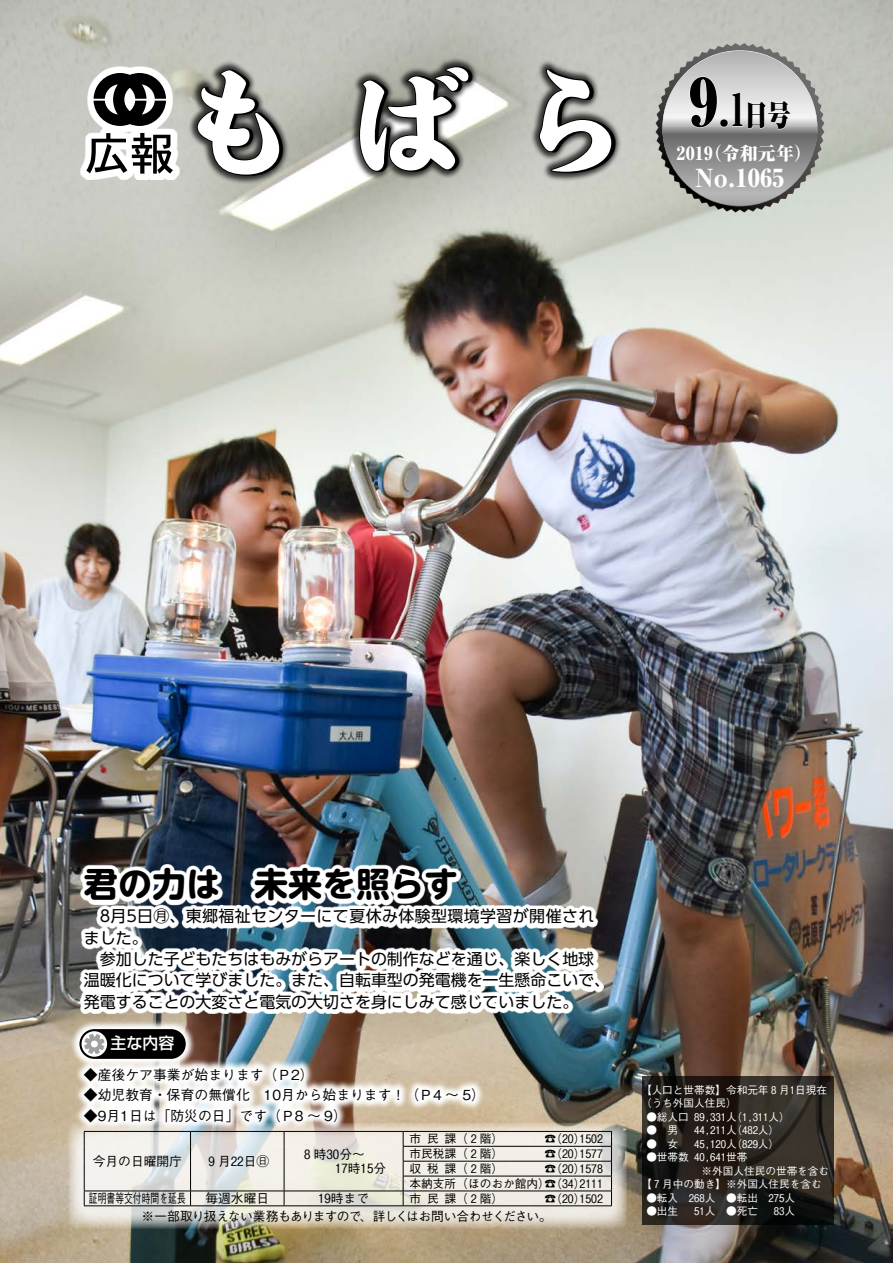
<style>
.page{position:relative;width:893px;height:1263px;background:#fff}
.page>*{position:absolute;margin:0;border:0;box-sizing:border-box;transform-origin:0 0}
.t1{font:127.5px "DFP Kai Sho CID SU";color:#fff}
.t2{font:900 63.15px "Ryumin Pr 6";color:#000;scale:.91 1}
.t3{font:700 34.05px "UD Shin M Go Pro";color:#000}
.t4{font:900 28.65px "Ryumin Pr 6";color:#000;scale:.8 1}
.t5{font:800 expanded 24.45px "Ryumin Pr 6";color:#fff}
.t6{font:800 expanded 18px "Ryumin Pr 6";color:#fff}
.t7{font:15.9px/21.3px "UD Shin Go Pro";color:#000}
.t8{font:500 15.9px "Shin Go Pr 6";color:#fff}
.t9{font:500 13.8px "Gothic BBB Pr 6";color:#000}
.t10{font:500 12.75px/18px "Gothic BBB Pr 6";letter-spacing:-.035em;color:#000;scale:.69 1}
.t11{font:500 12.75px "Gothic BBB Pr 6";color:#000}
.t12{font:500 11.7px "Gothic BBB Pr 6";color:#000}
.t13{font:500 10.65px "Gothic BBB Pr 6";color:#fff}
.s1{font-size:40.2px}
.s2{font-size:43.05px}
</style>
<div class="page">
<img style="left:0;top:0;width:892px;height:1263px">
<img style="left:80px;top:864px;width:524px;height:149px">
<svg style="left:642px;top:1076px;width:191px;height:149px;background:#26211c"></svg>
<svg style="left:80px;top:67px;width:100px;height:113px"></svg>
<svg style="left:94px;top:73px;width:72px;height:53px"></svg>
<svg style="left:86px;top:133px;width:87px;height:41px"></svg>
<div style="left:187px;top:56px;width:435px;height:129px;background:#000;opacity:.75"></div>
<svg style="left:196px;top:69px;width:85px;height:107px;background:#3f403d"></svg>
<svg style="left:358px;top:66px;width:112px;height:106px;background:#41413f"></svg>
<svg style="left:538px;top:68px;width:75px;height:105px;background:#4e4e4c"></svg>
<svg style="left:655px;top:43px;width:169px;height:230px;background:#b8bab6"></svg>
<svg style="left:74px;top:1058px;width:411px;height:65px"></svg>
<svg style="left:69px;top:1019px;width:126px;height:50px"></svg>
<div style="left:79px;top:1029px;width:107px;height:30px;background:#000;border-radius:15px"></div>
<div style="left:82px;top:1031px;width:25px;height:26px;background:#fff;border-radius:50%"></div>
<svg style="left:84px;top:1033px;width:21px;height:21px"></svg>
<div style="left:91px;top:1040px;width:7px;height:7px;background:#fff;border-radius:50%"></div>
<svg style="left:68px;top:1123px;width:559px;height:106px;background:#e1ddd5"></svg>
<hr style="left:84px;top:1131px;width:107px;height:1px;background:#000">
<hr style="left:191px;top:1131px;width:93px;height:1px;background:#000">
<hr style="left:284px;top:1131px;width:119px;height:1px;background:#000">
<hr style="left:403px;top:1131px;width:209px;height:1px;background:#000">
<hr style="left:403px;top:1146px;width:209px;height:1px;background:#000">
<hr style="left:403px;top:1161px;width:209px;height:1px;background:#000">
<hr style="left:403px;top:1176px;width:209px;height:1px;background:#000">
<hr style="left:84px;top:1191px;width:107px;height:1px;background:#000">
<svg style="left:84px;top:1132px;width:1px;height:73px"></svg>
<hr style="left:191px;top:1191px;width:93px;height:1px;background:#000">
<svg style="left:190px;top:1132px;width:1px;height:73px"></svg>
<hr style="left:284px;top:1191px;width:119px;height:1px;background:#000">
<svg style="left:284px;top:1132px;width:1px;height:73px"></svg>
<hr style="left:403px;top:1191px;width:209px;height:1px;background:#000">
<svg style="left:403px;top:1132px;width:1px;height:73px"></svg>
<svg style="left:611px;top:1132px;width:1px;height:73px"></svg>
<hr style="left:84px;top:1205px;width:107px;height:1px;background:#000">
<hr style="left:191px;top:1205px;width:93px;height:1px;background:#000">
<hr style="left:284px;top:1205px;width:119px;height:1px;background:#000">
<hr style="left:403px;top:1205px;width:209px;height:1px;background:#000">
<h1 class="t1" style="left:176px;top:55px;width:465px">もばら</h1>
<h2 class="t2" style="left:689px;top:52px;width:63px">9<span class="s1">.</span><span class="s2">1</span></h2>
<h3 class="t4" style="left:745px;top:92px;width:59px">日号</h3>
<h3 class="t6" style="left:704px;top:139px;width:110px">（令和元年(</h3>
<h3 class="t6" style="left:677px;top:139px;width:38px">2019</h3>
<h3 class="t5" style="left:695px;top:159px;width:91px">No.1065</h3>
<h3 class="t3" style="left:84px;top:857px;width:376px">君の力は　未来を照らす</h3>
<h3 class="t7" style="left:84px;top:905px;width:528px">　8月5日㊊、東郷福祉センターにて夏休み体験型環境学習が開催されました。<br>　参加した子どもたちはもみがらアートの制作などを通じ、楽しく地球温暖化について学びました。また、自転車型の発電機を一生懸命こいで、発電することの大変さと電気の大切さを身にしみて感じていました。</h3>
<h3 class="t8" style="left:111px;top:1030px;width:65px">主な内容</h3>
<p class="t9" style="left:84px;top:1063px;width:231px">◆産後ケア事業が始まります（Ｐ2(</p>
<p class="t9" style="left:84px;top:1084px;width:403px">◆幼児教育・保育の無償化　10月から始まります！（Ｐ4 〜 5(</p>
<p class="t9" style="left:84px;top:1105px;width:264px">◆9月1日は「防災の日」です（Ｐ8 〜 9(</p>
<p class="t13" style="left:641px;top:1081px;width:188px">【人口と世帯数】令和元年 8 月1日現在</p>
<p class="t13" style="left:641px;top:1095px;width:97px">（うち外国人住民(</p>
<p class="t13" style="left:694px;top:1108px;width:92px">89,331人（1,311人(</p>
<p class="t13" style="left:646px;top:1108px;width:44px">●総人口</p>
<p class="t12" style="left:445px;top:1129px;width:60px">課（ 2階(</p>
<p class="t12" style="left:410px;top:1129px;width:13px">市</p>
<p class="t12" style="left:427px;top:1129px;width:13px">民</p>
<p class="t12" style="left:545px;top:1129px;width:60px">☎)20(1502</p>
<p class="t12" style="left:410px;top:1144px;width:95px">市民税課（ 2 階(</p>
<p class="t11" style="left:304px;top:1143px;width:62px">8 時30分〜</p>
<p class="t12" style="left:545px;top:1144px;width:60px">☎)20(1577</p>
<p class="t11" style="left:93px;top:1151px;width:91px">今月の日曜開庁</p>
<p class="t11" style="left:209px;top:1151px;width:62px">9 月22日㊐</p>
<p class="t12" style="left:445px;top:1159px;width:60px">課（ 2階(</p>
<p class="t11" style="left:335px;top:1158px;width:53px">17時15分</p>
<p class="t12" style="left:545px;top:1159px;width:60px">☎)20(1578</p>
<p class="t12" style="left:410px;top:1159px;width:13px">収</p>
<p class="t12" style="left:410px;top:1174px;width:195px">本納支所（ほのおか館内 ☎( )34(2111</p>
<p class="t12" style="left:545px;top:1189px;width:60px">☎)20(1502</p>
<p class="t12" style="left:427px;top:1159px;width:13px">税</p>
<p class="t11" style="left:205px;top:1188px;width:65px">毎週水曜日</p>
<p class="t10" style="left:142px;top:1188px;width:596px;text-indent:-53px">証明書等交付時間を延長<br>※一部取り扱えない業務もありますので、詳しくはお問い合わせください。</p>
<p class="t12" style="left:445px;top:1189px;width:60px">課（ 2階(</p>
<p class="t11" style="left:318px;top:1188px;width:53px">19時まで</p>
<p class="t12" style="left:410px;top:1189px;width:13px">市</p>
<p class="t12" style="left:427px;top:1189px;width:13px">民</p>
<p class="t13" style="left:646px;top:1121px;width:17px">●　</p>
<p class="t13" style="left:668px;top:1121px;width:12px">男</p>
<p class="t13" style="left:694px;top:1121px;width:81px">44,211人（482人(</p>
<p class="t13" style="left:668px;top:1135px;width:12px">女</p>
<p class="t13" style="left:646px;top:1135px;width:17px">●　</p>
<p class="t13" style="left:694px;top:1135px;width:81px">45,120人（829人(</p>
<p class="t13" style="left:646px;top:1148px;width:44px">●世帯数</p>
<p class="t13" style="left:694px;top:1148px;width:55px">40,641世帯</p>
<p class="t13" style="left:702px;top:1162px;width:129px">※外国人住民の世帯を含む</p>
<p class="t13" style="left:641px;top:1175px;width:182px">【 7 月中の動き】※外国人住民を含む</p>
<p class="t13" style="left:769px;top:1189px;width:28px">275人</p>
<p class="t13" style="left:646px;top:1189px;width:33px">●転入</p>
<p class="t13" style="left:726px;top:1189px;width:33px">●転出</p>
<p class="t13" style="left:689px;top:1189px;width:28px">268人</p>
<p class="t13" style="left:646px;top:1202px;width:33px">●出生</p>
<p class="t13" style="left:694px;top:1202px;width:23px">51人</p>
<p class="t13" style="left:726px;top:1202px;width:33px">●死亡</p>
<p class="t13" style="left:774px;top:1202px;width:23px">83人</p>
</div>
